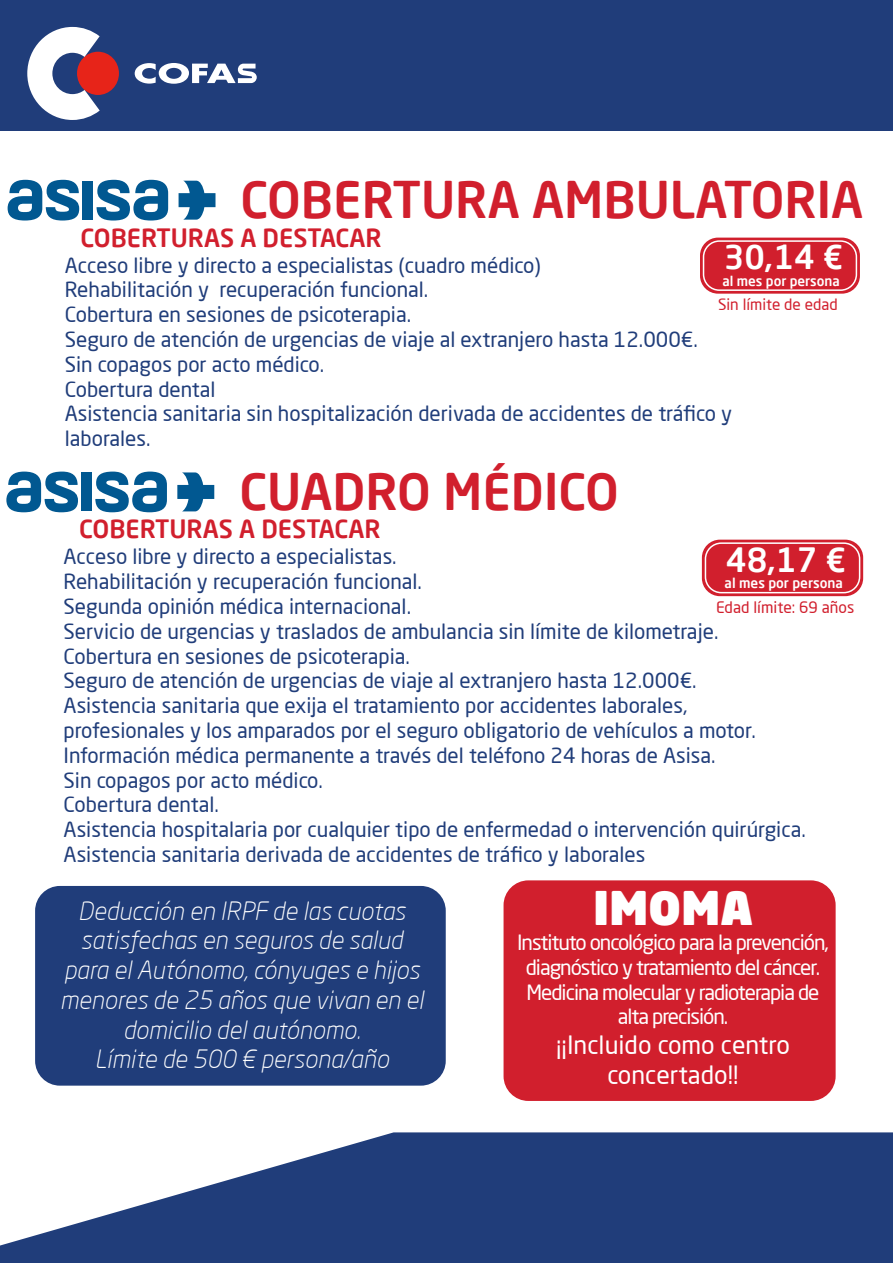
<style>
.page{position:relative;width:893px;height:1263px;background:#fff}
.page>*{position:absolute;margin:0;border:0;box-sizing:border-box;transform-origin:0 0}
.t1{font:500 49.65px "Neo Sans Std";color:#d11f2d}
.t2{font:900 45.45px "Neo Sans Std";color:#fff}
.t3{font:500 32.85px "Neo Sans Std";color:#fff}
.t4{font:500 32.7px "Neo Sans Std";color:#fff}
.t5{font:italic 300 24.75px/29.7px "Neo Sans Std";color:#fff;text-align:center}
.t6{font:500 24.75px "Neo Sans Std";color:#d11f2d}
.t7{font:24.75px/29.7px "Neo Sans Std";color:#fff;text-align:center}
.t8{font:20.7px/24.8px "Neo Sans Std";color:#203d7a}
.t9{font:20.7px/24.8px "Neo Sans Std";letter-spacing:-.05em;color:#fff;text-align:center}
.t10{font:15.6px "Neo Sans Std";color:#d11f2d}
.t11{font:15.3px "Neo Sans Std";color:#d11f2d}
.t12{font:500 13.5px "Neo Sans Std";color:#fff}
</style>
<div class="page">
<svg style="left:0;top:1132px;width:893px;height:131px;fill:#203d7a"></svg>
<div style="left:0;top:0;width:893px;height:131px;background:#203d7a"></div>
<div style="left:77px;top:52px;width:42px;height:43px;background:#e72419;border-radius:50%"></div>
<svg style="left:27px;top:27px;width:73px;height:93px"></svg>
<svg style="left:135px;top:63px;width:122px;height:21px"></svg>
<svg style="left:6px;top:472px;width:72px;height:40px"></svg>
<div style="left:81px;top:472px;width:11px;height:39px;background:#015891"></div>
<svg style="left:95px;top:472px;width:72px;height:40px"></svg>
<svg style="left:177px;top:472px;width:37px;height:39px"></svg>
<svg style="left:8px;top:180px;width:71px;height:41px"></svg>
<div style="left:83px;top:181px;width:10px;height:39px;background:#015891"></div>
<svg style="left:97px;top:180px;width:71px;height:41px"></svg>
<svg style="left:179px;top:181px;width:36px;height:39px"></svg>
<div style="left:35px;top:886px;width:411px;height:200px;background:#203d7a;border-radius:25px"></div>
<div style="left:504px;top:880px;width:332px;height:221px;background:#d11f2d;border-radius:25px"></div>
<div style="left:702px;top:540px;width:161px;height:56px;background:#d11f2d;border-radius:18px"></div>
<div style="left:705px;top:542px;width:155px;height:51px;border:2px solid #fff;border-radius:16px"></div>
<div style="left:700px;top:238px;width:160px;height:56px;background:#d11f2d;border-radius:18px"></div>
<div style="left:703px;top:240px;width:154px;height:51px;border:2px solid #fff;border-radius:16px"></div>
<h1 class="t1" style="left:241px;top:169px;width:624px">COBERTURA AMBULATORIA</h1>
<p class="t6" style="left:80px;top:222px;width:303px">COBERTURAS A DESTACAR</p>
<h3 class="t4" style="left:724px;top:237px;width:121px">30,14 €</h3>
<p class="t11" style="left:718px;top:295px;width:121px">Sin límite de edad</p>
<p class="t8" style="left:65px;top:252px;width:669px">Acceso libre y directo a especialistas (cuadro médico)<br>Rehabilitación y recuperación funcional.<br>Cobertura en sesiones de psicoterapia.<br>Seguro de atención de urgencias de viaje al extranjero hasta 12.000€.<br>Sin copagos por acto médico.<br>Cobertura dental<br>Asistencia sanitaria sin hospitalización derivada de accidentes de tráfico y laborales.</p>
<p class="t12" style="left:722px;top:272px;width:119px">al mes por persona</p>
<h1 class="t1" style="left:239px;top:461px;width:381px">CUADRO MÉDICO</h1>
<p class="t6" style="left:79px;top:514px;width:303px">COBERTURAS A DESTACAR</p>
<h3 class="t3" style="left:726px;top:539px;width:122px">48,17 €</h3>
<p class="t8" style="left:64px;top:544px;width:744px">Acceso libre y directo a especialistas.<br>Rehabilitación y recuperación funcional.<br>Segunda opinión médica internacional.<br>Servicio de urgencias y traslados de ambulancia sin límite de kilometraje.<br>Cobertura en sesiones de psicoterapia.<br>Seguro de atención de urgencias de viaje al extranjero hasta 12.000€.<br>Asistencia sanitaria que exija el tratamiento por accidentes laborales, profesionales y los amparados por el seguro obligatorio de vehículos a motor.<br>Información médica permanente a través del teléfono 24 horas de Asisa.<br>Sin copagos por acto médico.<br>Cobertura dental.<br>Asistencia hospitalaria por cualquier tipo de enfermedad o intervención quirúrgica.<br>Asistencia sanitaria derivada de accidentes de tráfico y laborales</p>
<p class="t12" style="left:725px;top:574px;width:120px">al mes por persona</p>
<p class="t10" style="left:716px;top:598px;width:140px">Edad límite: 69 años</p>
<p class="t5" style="left:60px;top:895px;width:365px">Deducción en IRPF de las cuotas satisfechas en seguros de salud para el Autónomo, cónyuges e hijos menores de 25 años que vivan en el domicilio del autónomo.<br>Límite de 500 € persona/año</p>
<h2 class="t2" style="left:593px;top:878px;width:162px">IMOMA</h2>
<p class="t9" style="left:517px;top:930px;width:313px">Instituto oncológico para la prevención, diagnóstico y tratamiento del cáncer.<br>Medicina molecular y radioterapia de alta precisión.</p>
<p class="t7" style="left:556px;top:1030px;width:235px">¡¡Incluido como centro concertado!!</p>
</div>
